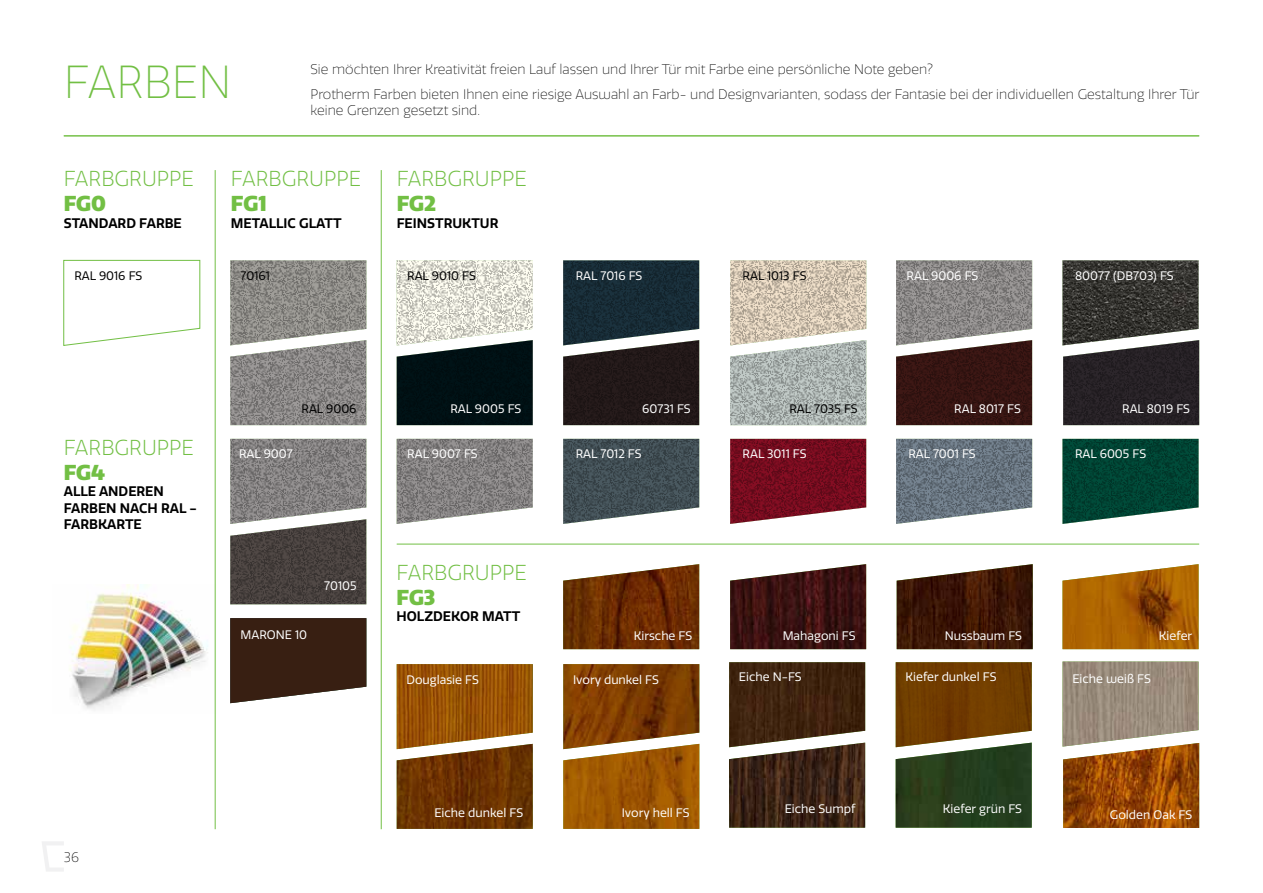
<style>
.page{position:relative;width:1263px;height:893px;background:#fff}
.page>*{position:absolute;margin:0;border:0;box-sizing:border-box;transform-origin:0 0}
.t1{font:200 45px "Quatro";color:#72bf44}
.t2{font:300 21px "Quatro";color:#72bf44}
.t3{font:900 21px "Quatro";letter-spacing:-.005em;color:#72bf44}
.t4{font:200 13.5px/24.8px "Quatro";color:#000}
.t5{font:600 13.5px/16.2px "Quatro";color:#000}
.t6{font:12px "Quatro";color:#fff}
.t7{font:12px "Quatro";color:#000}
</style>
<div class="page">
<svg style="left:42px;top:842px;width:22px;height:29px"></svg>
<img style="left:69px;top:584px;width:146px;height:129px">
<svg style="left:63px;top:260px;width:137px;height:86px"></svg>
<svg style="left:230px;top:260px;width:136px;height:80px;background:#91908b"></svg>
<img style="left:230px;top:340px;width:136px;height:85px">
<svg style="left:230px;top:439px;width:136px;height:80px;background:#888685"></svg>
<img style="left:230px;top:519px;width:136px;height:85px">
<svg style="left:230px;top:618px;width:136px;height:85px;background:#4a3328"></svg>
<svg style="left:563px;top:664px;width:136px;height:80px;background:#83460e"></svg>
<img style="left:563px;top:744px;width:136px;height:85px">
<svg style="left:896px;top:662px;width:136px;height:81px;background:#77470e"></svg>
<img style="left:896px;top:743px;width:136px;height:85px">
<img style="left:1062px;top:564px;width:136px;height:85px">
<img style="left:563px;top:564px;width:136px;height:85px">
<svg style="left:397px;top:260px;width:136px;height:80px"></svg>
<img style="left:397px;top:340px;width:136px;height:85px">
<svg style="left:896px;top:260px;width:136px;height:80px;background:#8e8b8a"></svg>
<img style="left:896px;top:340px;width:136px;height:85px">
<img style="left:397px;top:439px;width:136px;height:85px">
<svg style="left:563px;top:260px;width:136px;height:80px;background:#22363f"></svg>
<img style="left:563px;top:340px;width:136px;height:85px">
<svg style="left:1062px;top:260px;width:137px;height:86px;background:#42413d"></svg>
<img style="left:1063px;top:340px;width:136px;height:85px">
<img style="left:563px;top:439px;width:136px;height:85px">
<svg style="left:730px;top:260px;width:136px;height:80px;background:#d3c6b3"></svg>
<img style="left:730px;top:340px;width:136px;height:85px">
<img style="left:896px;top:439px;width:136px;height:85px">
<img style="left:1062px;top:439px;width:136px;height:85px">
<img style="left:730px;top:439px;width:136px;height:85px">
<svg style="left:397px;top:664px;width:136px;height:80px;background:#9d5a10"></svg>
<img style="left:397px;top:744px;width:136px;height:85px">
<svg style="left:729px;top:662px;width:136px;height:81px;background:#492f1b"></svg>
<img style="left:729px;top:743px;width:136px;height:85px">
<svg style="left:1062px;top:662px;width:137px;height:85px;background:#a09383"></svg>
<img style="left:1063px;top:743px;width:136px;height:85px">
<hr style="left:64px;top:136px;width:1135px;height:1px;background:#72bf44">
<img style="left:897px;top:564px;width:136px;height:85px">
<img style="left:730px;top:564px;width:136px;height:85px">
<hr style="left:397px;top:544px;width:802px;height:1px;background:#72bf44">
<hr style="left:215px;top:170px;width:1px;height:659px;background:#72bf44">
<hr style="left:381px;top:170px;width:1px;height:659px;background:#72bf44">
<h1 class="t1" style="left:64px;top:57px;width:169px">FARBEN</h1>
<p class="t4" style="left:310px;top:57px;width:890px">Sie möchten Ihrer Kreativität freien Lauf lassen und Ihrer Tür mit Farbe eine persönliche Note geben?<br>Protherm Farben bieten Ihnen eine riesige Auswahl an Farb- und Designvarianten, sodass der Fantasie bei der individuellen Gestaltung Ihrer Tür</p>
<p class="t4" style="left:310px;top:98px;width:171px">keine Grenzen gesetzt sind.</p>
<h2 class="t2" style="left:64px;top:167px;width:132px">FARBGRUPPE</h2>
<h2 class="t3" style="left:64px;top:191px;width:44px">FG0</h2>
<p class="t5" style="left:64px;top:215px;width:120px">STANDARD FARBE</p>
<h2 class="t2" style="left:231px;top:167px;width:132px">FARBGRUPPE</h2>
<h2 class="t3" style="left:231px;top:191px;width:37px">FG1</h2>
<p class="t5" style="left:231px;top:215px;width:112px">METALLIC GLATT</p>
<p class="t7" style="left:74px;top:269px;width:69px">RAL 9016 FS</p>
<p class="t7" style="left:241px;top:269px;width:31px">70161</p>
<h2 class="t2" style="left:397px;top:167px;width:132px">FARBGRUPPE</h2>
<h2 class="t3" style="left:397px;top:191px;width:41px">FG2</h2>
<p class="t5" style="left:397px;top:215px;width:103px">FEINSTRUKTUR</p>
<p class="t7" style="left:407px;top:269px;width:70px">RAL 9010 FS</p>
<p class="t6" style="left:576px;top:269px;width:68px">RAL 7016 FS</p>
<p class="t7" style="left:742px;top:269px;width:65px">RAL 1013 FS</p>
<p class="t6" style="left:906px;top:269px;width:73px">RAL 9006 FS</p>
<p class="t6" style="left:1075px;top:269px;width:100px">80077 (DB703) FS</p>
<h2 class="t2" style="left:64px;top:436px;width:132px">FARBGRUPPE</h2>
<h2 class="t3" style="left:64px;top:460px;width:43px">FG4</h2>
<p class="t5" style="left:64px;top:484px;width:135px">ALLE ANDEREN<br>FARBEN NACH RAL -<br>FARBKARTE</p>
<p class="t7" style="left:301px;top:402px;width:57px">RAL 9006</p>
<p class="t6" style="left:239px;top:447px;width:55px">RAL 9007</p>
<p class="t6" style="left:450px;top:402px;width:73px">RAL 9005 FS</p>
<p class="t6" style="left:407px;top:447px;width:72px">RAL 9007 FS</p>
<p class="t6" style="left:241px;top:628px;width:68px">MARONE 10</p>
<p class="t6" style="left:324px;top:579px;width:34px">70105</p>
<h2 class="t2" style="left:397px;top:560px;width:132px">FARBGRUPPE</h2>
<h2 class="t3" style="left:397px;top:585px;width:40px">FG3</h2>
<p class="t5" style="left:397px;top:608px;width:125px">HOLZDEKOR MATT</p>
<p class="t6" style="left:406px;top:673px;width:74px">Douglasie FS</p>
<p class="t4" style="left:64px;top:845px;width:17px">36</p>
<p class="t6" style="left:434px;top:806px;width:90px">Eiche dunkel FS</p>
<p class="t6" style="left:642px;top:402px;width:50px">60731 FS</p>
<p class="t6" style="left:1122px;top:402px;width:69px">RAL 8019 FS</p>
<p class="t7" style="left:789px;top:402px;width:70px">RAL 7035 FS</p>
<p class="t6" style="left:742px;top:447px;width:65px">RAL 3011 FS</p>
<p class="t6" style="left:908px;top:447px;width:69px">RAL 7001 FS</p>
<p class="t6" style="left:1075px;top:447px;width:73px">RAL 6005 FS</p>
<p class="t6" style="left:954px;top:402px;width:68px">RAL 8017 FS</p>
<p class="t6" style="left:576px;top:447px;width:67px">RAL 7012 FS</p>
<p class="t6" style="left:634px;top:629px;width:60px">Kirsche FS</p>
<p class="t6" style="left:1159px;top:629px;width:35px">Kiefer</p>
<p class="t6" style="left:783px;top:629px;width:74px">Mahagoni FS</p>
<p class="t6" style="left:945px;top:629px;width:79px">Nussbaum FS</p>
<p class="t6" style="left:573px;top:673px;width:87px">Ivory dunkel FS</p>
<p class="t6" style="left:622px;top:806px;width:69px">Ivory hell FS</p>
<p class="t6" style="left:739px;top:670px;width:64px">Eiche N-FS</p>
<p class="t6" style="left:785px;top:802px;width:72px">Eiche Sumpf</p>
<p class="t6" style="left:905px;top:670px;width:93px">Kiefer dunkel FS</p>
<p class="t6" style="left:943px;top:802px;width:81px">Kiefer grün FS</p>
<p class="t6" style="left:1072px;top:672px;width:80px">Eiche weiß FS</p>
<p class="t6" style="left:1110px;top:808px;width:84px">Golden Oak FS</p>
</div>
